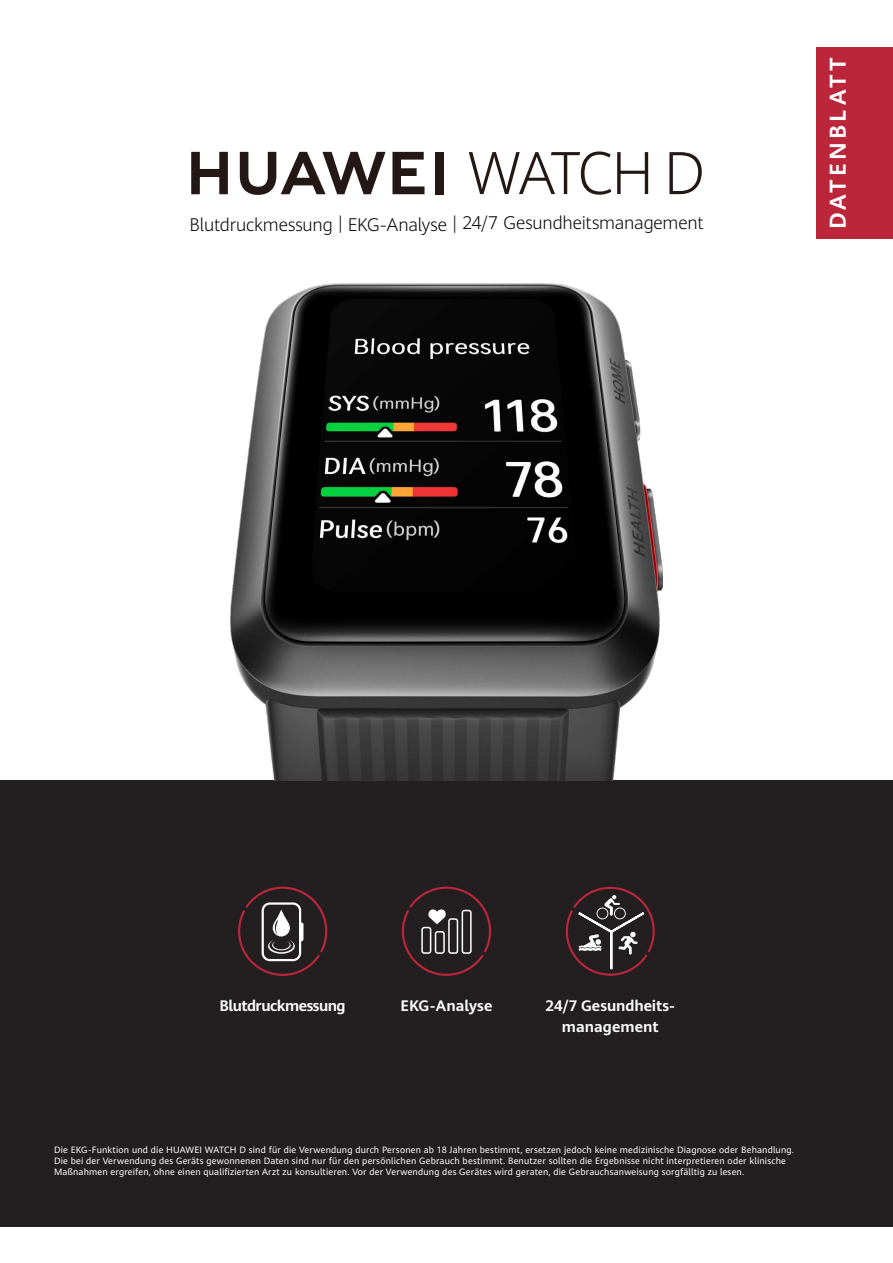
<style>
.page{position:relative;width:893px;height:1263px;background:#fff}
.page>*{position:absolute;margin:0;border:0;box-sizing:border-box;transform-origin:0 0}
.t1{font:700 22.5px "Huawei Sans";letter-spacing:.145em;color:#fff}
.t2{font:300 18px "Huawei Sans";letter-spacing:-.01em;color:#040503}
.t3{font:700 15px/21px "Huawei Sans";letter-spacing:-.005em;color:#fff;text-align:center}
.t4{font:700 15px "Huawei Sans";letter-spacing:-.035em;color:#fff}
.t5{font:9px/10.8px "Huawei Sans";letter-spacing:.02em;color:#fff}
</style>
<div class="page">
<div style="left:817px;top:47px;width:76px;height:192px;background:#bc263a"></div>
<div style="left:0;top:780px;width:893px;height:447px;background:#231f20"></div>
<svg style="left:402px;top:887px;width:89px;height:89px"></svg>
<div style="left:462px;top:910px;width:10px;height:44px;border:1px solid #fff;border-radius:2px"></div>
<div style="left:448px;top:918px;width:10px;height:36px;border:1px solid #fff;border-radius:2px"></div>
<div style="left:435px;top:931px;width:10px;height:23px;border:1px solid #fff;border-radius:2px"></div>
<div style="left:421px;top:927px;width:10px;height:27px;border:1px solid #fff;border-radius:2px"></div>
<svg style="left:566px;top:887px;width:89px;height:89px"></svg>
<svg style="left:238px;top:887px;width:89px;height:89px"></svg>
<img style="left:231px;top:283px;width:431px;height:497px">
<svg style="left:669px;top:152px;width:33px;height:42px"></svg>
<svg style="left:469px;top:151px;width:142px;height:44px"></svg>
<svg style="left:617px;top:152px;width:31px;height:42px"></svg>
<svg style="left:191px;top:152px;width:37px;height:42px"></svg>
<svg style="left:392px;top:152px;width:32px;height:42px"></svg>
<div style="left:435px;top:152px;width:8px;height:42px;background:#231815"></div>
<svg style="left:240px;top:152px;width:146px;height:43px"></svg>
<h2 class="t2" style="left:190px;top:214px;width:515px">Blutdruckmessung | EKG-Analyse | 24/7 Gesundheitsmanagement</h2>
<h1 class="t1" style="left:825px;top:229px;width:174px;rotate:-90deg">DATENBLATT</h1>
<h3 class="t4" style="left:220px;top:997px;width:128px">Blutdruckmessung</h3>
<h3 class="t3" style="left:400px;top:995px;width:93px">EKG-Analyse</h3>
<h3 class="t3" style="left:545px;top:995px;width:131px">24/7 Gesundheits&shy;management</h3>
<p class="t5" style="left:54px;top:1145px;width:741px">Die EKG-Funktion und die HUAWEI WATCH D sind für die Verwendung durch Personen ab 18 Jahren bestimmt, ersetzen jedoch keine medizinische Diagnose oder Behandlung.<br>Die bei der Verwendung des Geräts gewonnenen Daten sind nur für den persönlichen Gebrauch bestimmt. Benutzer sollten die Ergebnisse nicht interpretieren oder klinische<br>Maßnahmen ergreifen, ohne einen qualifizierten Arzt zu konsultieren. Vor der Verwendung des Gerätes wird geraten, die Gebrauchsanweisung sorgfälltig zu lesen.</p>
</div>
